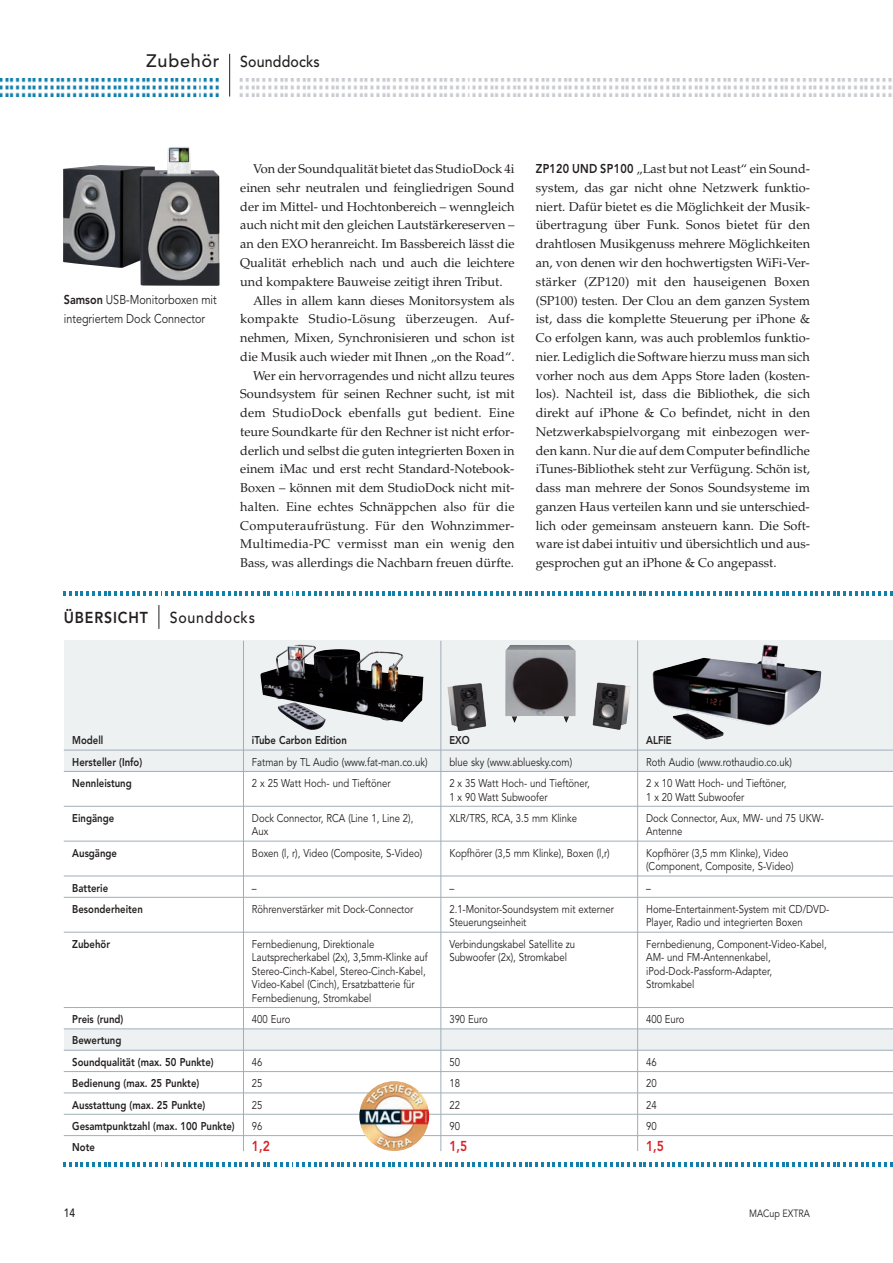
<style>
.page{position:relative;width:893px;height:1263px;background:#fff}
.page>*{position:absolute;margin:0;border:0;box-sizing:border-box;transform-origin:0 0}
.t1{font:500 15.75px "Avenir LT";letter-spacing:.01em;color:#231f20;scale:.9 1}
.t2{font:500 15.75px "Avenir LT";letter-spacing:.055em;color:#231f20;scale:.9 1}
.t3{font:800 15.75px "Avenir LT";letter-spacing:.06em;color:#231f20;scale:.9 1}
.t4{font:800 14.25px "Avenir LT";color:#da2128;scale:.85 1}
.t5{font:12.75px/18.8px "Palatino LT";color:#231f20;text-align:justify}
.t6{font:12.75px "Palatino LT";letter-spacing:.02em;color:#231f20}
.t7{font:12.75px/18.8px "Avenir LT";color:#231f20;scale:.85 1}
.t8{font:500 12px "Avenir LT";color:#231f20;scale:.85 1}
.t9{font:11.25px/21.3px "Avenir LT";color:#231f20;scale:.85 1}
.t10{font:800 11.25px/21.3px "Avenir LT";color:#231f20;scale:.85 1}
.t11{font:10.5px "Avenir LT";color:#231f20;scale:.85 1}
.s1{font-size:18px}
.s2{font-weight:800}
.s3{font-family:"Avenir LT";font-weight:800}
</style>
<div class="page">
<img style="left:0;top:78px;width:892px;height:18px">
<hr style="left:229px;top:54px;width:1px;height:43px;background:#231f20">
<div style="left:64px;top:641px;width:829px;height:131px;background:#eef1f2"></div>
<img style="left:64px;top:595px;width:829px;height:1px">
<img style="left:64px;top:591px;width:829px;height:4px">
<img style="left:64px;top:1166px;width:829px;height:1px">
<img style="left:64px;top:1162px;width:829px;height:4px">
<img style="left:447px;top:645px;width:184px;height:86px">
<svg style="left:159px;top:605px;width:1px;height:24px"></svg>
<div style="left:64px;top:1029px;width:829px;height:21px;background:#eef1f2"></div>
<hr style="left:637px;top:641px;width:1px;height:510px;background:#a0aeb8">
<img style="left:652px;top:645px;width:169px;height:94px">
<hr style="left:243px;top:641px;width:1px;height:510px;background:#a0aeb8">
<img style="left:260px;top:645px;width:163px;height:85px">
<hr style="left:64px;top:750px;width:829px;height:1px;background:#a0aeb8">
<hr style="left:64px;top:771px;width:829px;height:1px;background:#a0aeb8">
<hr style="left:64px;top:806px;width:829px;height:1px;background:#a0aeb8">
<hr style="left:64px;top:841px;width:829px;height:1px;background:#a0aeb8">
<hr style="left:64px;top:876px;width:829px;height:1px;background:#a0aeb8">
<hr style="left:64px;top:897px;width:829px;height:1px;background:#a0aeb8">
<hr style="left:64px;top:932px;width:829px;height:1px;background:#a0aeb8">
<hr style="left:64px;top:1007px;width:829px;height:1px;background:#a0aeb8">
<hr style="left:64px;top:1028px;width:829px;height:1px;background:#a0aeb8">
<hr style="left:64px;top:1050px;width:829px;height:1px;background:#a0aeb8">
<hr style="left:64px;top:1071px;width:829px;height:1px;background:#a0aeb8">
<hr style="left:64px;top:1093px;width:829px;height:1px;background:#a0aeb8">
<hr style="left:64px;top:1114px;width:829px;height:1px;background:#a0aeb8">
<hr style="left:64px;top:1135px;width:829px;height:1px;background:#a0aeb8">
<img style="left:359px;top:1081px;width:70px;height:70px;border-radius:50%">
<img style="left:63px;top:147px;width:156px;height:139px">
<hr style="left:441px;top:641px;width:1px;height:510px;background:#a0aeb8">
<p class="t1" style="left:146px;top:55px;width:194px"><span class="s1">Zubehör</span> Sounddocks</p>
<p class="t7" style="left:64px;top:292px;width:181px"><span class="s2">Samson</span> USB-Monitorboxen mit integriertem Dock Connector</p>
<p class="t5" style="left:253px;top:161px;width:263px">Von der Soundqualität bietet das StudioDock 4i</p>
<p class="t5" style="left:240px;top:180px;width:276px">einen sehr neutralen und feingliedrigen Sound</p>
<p class="t5" style="left:240px;top:198px;width:276px">der im Mittel- und Hochtonbereich – wenngleich</p>
<p class="t5" style="left:240px;top:217px;width:276px">auch nicht mit den gleichen Lautstärkereserven –</p>
<p class="t5" style="left:240px;top:236px;width:276px">an den EXO heranreicht. Im Bassbereich lässt die</p>
<p class="t5" style="left:240px;top:255px;width:276px">Qualität erheblich nach und auch die leichtere</p>
<p class="t5" style="left:240px;top:273px;width:264px">und kompaktere Bauweise zeitigt ihren Tribut.</p>
<p class="t5" style="left:253px;top:292px;width:263px">Alles in allem kann dieses Monitorsystem als</p>
<p class="t6" style="left:240px;top:314px;width:276px">kompakte Studio-Lösung überzeugen. Auf-</p>
<p class="t5" style="left:240px;top:330px;width:276px">nehmen, Mixen, Synchronisieren und schon ist</p>
<p class="t5" style="left:240px;top:349px;width:276px">die Musik auch wieder mit Ihnen „on the Road“.</p>
<p class="t5" style="left:253px;top:367px;width:263px">Wer ein hervorragendes und nicht allzu teures</p>
<p class="t5" style="left:240px;top:386px;width:276px">Soundsystem für seinen Rechner sucht, ist mit</p>
<p class="t6" style="left:240px;top:408px;width:276px">dem StudioDock ebenfalls gut bedient. Eine</p>
<p class="t5" style="left:240px;top:424px;width:276px">teure Soundkarte für den Rechner ist nicht erfor-</p>
<p class="t5" style="left:240px;top:442px;width:276px">derlich und selbst die guten integrierten Boxen in</p>
<p class="t5" style="left:240px;top:461px;width:276px">einem iMac und erst recht Standard-Notebook-</p>
<p class="t5" style="left:240px;top:480px;width:276px">Boxen – können mit dem StudioDock nicht mit-</p>
<p class="t5" style="left:240px;top:499px;width:276px">halten. Eine echtes Schnäppchen also für die</p>
<p class="t6" style="left:240px;top:520px;width:276px">Computeraufrüstung. Für den Wohnzimmer-</p>
<p class="t6" style="left:240px;top:539px;width:276px">Multimedia-PC vermisst man ein wenig den</p>
<p class="t5" style="left:240px;top:555px;width:275px">Bass, was allerdings die Nachbarn freuen dürfte.</p>
<p class="t3" style="left:64px;top:611px;width:95px">ÜBERSICHT</p>
<p class="t2" style="left:170px;top:611px;width:96px">Sounddocks</p>
<p class="t5" style="left:536px;top:161px;width:276px"><span class="s3">ZP120 UND SP100</span> „Last but not Least“ ein Sound&shy;system, das gar nicht ohne Netzwerk funktio&shy;niert. Dafür bietet es die Möglichkeit der Musik&shy;übertragung über Funk. Sonos bietet für den drahtlosen Musikgenuss mehrere Möglichkeiten an, von denen wir den hochwertigsten WiFi-Ver&shy;stärker (ZP120) mit den hauseigenen Boxen (SP100) testen. Der Clou an dem ganzen System ist, dass die komplette Steuerung per iPhone &amp; Co erfolgen kann, was auch problemlos funktio&shy;nier. Lediglich die Software hierzu muss man sich vorher noch aus dem Apps Store laden (kosten&shy;los). Nachteil ist, dass die Bibliothek, die sich direkt auf iPhone &amp; Co befindet, nicht in den Netzwerkabspielvorgang mit einbezogen wer&shy;den kann. Nur die auf dem Computer befindliche iTunes-Bibliothek steht zur Verfügung. Schön ist, dass man mehrere der Sonos Soundsysteme im ganzen Haus verteilen kann und sie unterschied&shy;lich oder gemeinsam ansteuern kann. Die Soft&shy;ware ist dabei intuitiv und übersichtlich und aus&shy;gesprochen gut an iPhone &amp; Co angepasst.</p>
<p class="t10" style="left:72px;top:731px;width:84px">Modell<br>Hersteller (Info)<br>Nennleistung</p>
<p class="t10" style="left:72px;top:808px;width:51px">Eingänge</p>
<p class="t10" style="left:72px;top:843px;width:54px">Ausgänge</p>
<p class="t10" style="left:72px;top:878px;width:85px">Batterie<br>Besonderheiten</p>
<p class="t10" style="left:72px;top:934px;width:46px">Zubehör</p>
<p class="t10" style="left:72px;top:1009px;width:193px">Preis (rund)<br>Bewertung<br>Soundqualität (max. 50 Punkte)<br>Bedienung (max. 25 Punkte)<br>Ausstattung (max. 25 Punkte)<br>Gesamtpunktzahl (max. 100 Punkte)<br>Note</p>
<p class="t10" style="left:252px;top:731px;width:113px">iTube Carbon Edition</p>
<p class="t9" style="left:252px;top:752px;width:208px">Fatman by TL Audio (www.fat-man.co.uk)<br>2 x 25 Watt Hoch- und Tieftöner</p>
<p class="t9" style="left:252px;top:812px;width:191px;line-height:13.5px">Dock Connector, RCA (Line 1, Line 2),<br>Aux</p>
<p class="t9" style="left:252px;top:843px;width:202px">Boxen (l, r), Video (Composite, S-Video)</p>
<p class="t9" style="left:252px;top:878px;width:191px">–<br>Röhrenverstärker mit Dock-Connector</p>
<p class="t9" style="left:252px;top:938px;width:208px;line-height:13.5px">Fernbedienung, Direktionale Lautsprecherkabel (2x), 3,5mm-Klinke auf Stereo-Cinch-Kabel, Stereo-Cinch-Kabel, Video-Kabel (Cinch), Ersatzbatterie für Fernbedienung, Stromkabel</p>
<p class="t9" style="left:252px;top:1010px;width:47px">400 Euro</p>
<p class="t9" style="left:252px;top:1052px;width:14px;text-align:justify">46<br>25<br>25<br>96</p>
<p class="t4" style="left:252px;top:1140px;width:23px">1,2</p>
<p class="t10" style="left:449px;top:731px;width:25px">EXO</p>
<p class="t9" style="left:449px;top:752px;width:167px">blue sky (www.abluesky.com)<br>2 x 35 Watt Hoch- und Tieftöner,</p>
<p class="t9" style="left:449px;top:787px;width:152px">1 x 90 Watt Subwoofer<br>XLR/TRS, RCA, 3.5 mm Klinke</p>
<p class="t9" style="left:449px;top:843px;width:190px">Kopfhörer (3,5 mm Klinke), Boxen (l,r)</p>
<p class="t9" style="left:449px;top:878px;width:195px">–<br>2.1-Monitor-Soundsystem mit externer</p>
<p class="t9" style="left:449px;top:913px;width:150px">Steuerungseinheit<br>Verbindungskabel Satellite zu</p>
<p class="t9" style="left:449px;top:948px;width:140px">Subwoofer (2x), Stromkabel</p>
<p class="t9" style="left:449px;top:1010px;width:47px">390 Euro</p>
<p class="t9" style="left:449px;top:1052px;width:14px;text-align:justify">50<br>18<br>22<br>90</p>
<p class="t4" style="left:449px;top:1140px;width:23px">1,5</p>
<p class="t10" style="left:646px;top:731px;width:32px">ALFiE</p>
<p class="t9" style="left:646px;top:752px;width:173px">Roth Audio (www.rothaudio.co.uk)<br>2 x 10 Watt Hoch- und Tieftöner,</p>
<p class="t9" style="left:646px;top:787px;width:211px">1 x 20 Watt Subwoofer<br>Dock Connector, Aux, MW- und 75 UKW-</p>
<p class="t9" style="left:646px;top:822px;width:169px">Antenne<br>Kopfhörer (3,5 mm Klinke), Video</p>
<p class="t9" style="left:646px;top:857px;width:217px">(Component, Composite, S-Video)<br>–<br>Home-Entertainment-System mit CD/DVD-</p>
<p class="t9" style="left:646px;top:913px;width:214px">Player, Radio und integrierten Boxen<br>Fernbedienung, Component-Video-Kabel,</p>
<p class="t9" style="left:646px;top:952px;width:150px;line-height:13.5px;text-align:justify">AM- und FM-Antennenkabel, iPod-Dock-Passform-Adapter, Stromkabel</p>
<p class="t9" style="left:646px;top:1010px;width:47px">400 Euro</p>
<p class="t9" style="left:646px;top:1052px;width:14px;text-align:justify">46<br>20<br>24<br>90</p>
<p class="t4" style="left:646px;top:1140px;width:23px">1,5</p>
<p class="t8" style="left:64px;top:1208px;width:15px">14</p>
<p class="t11" style="left:749px;top:1209px;width:73px">MACup EXTRA</p>
</div>
